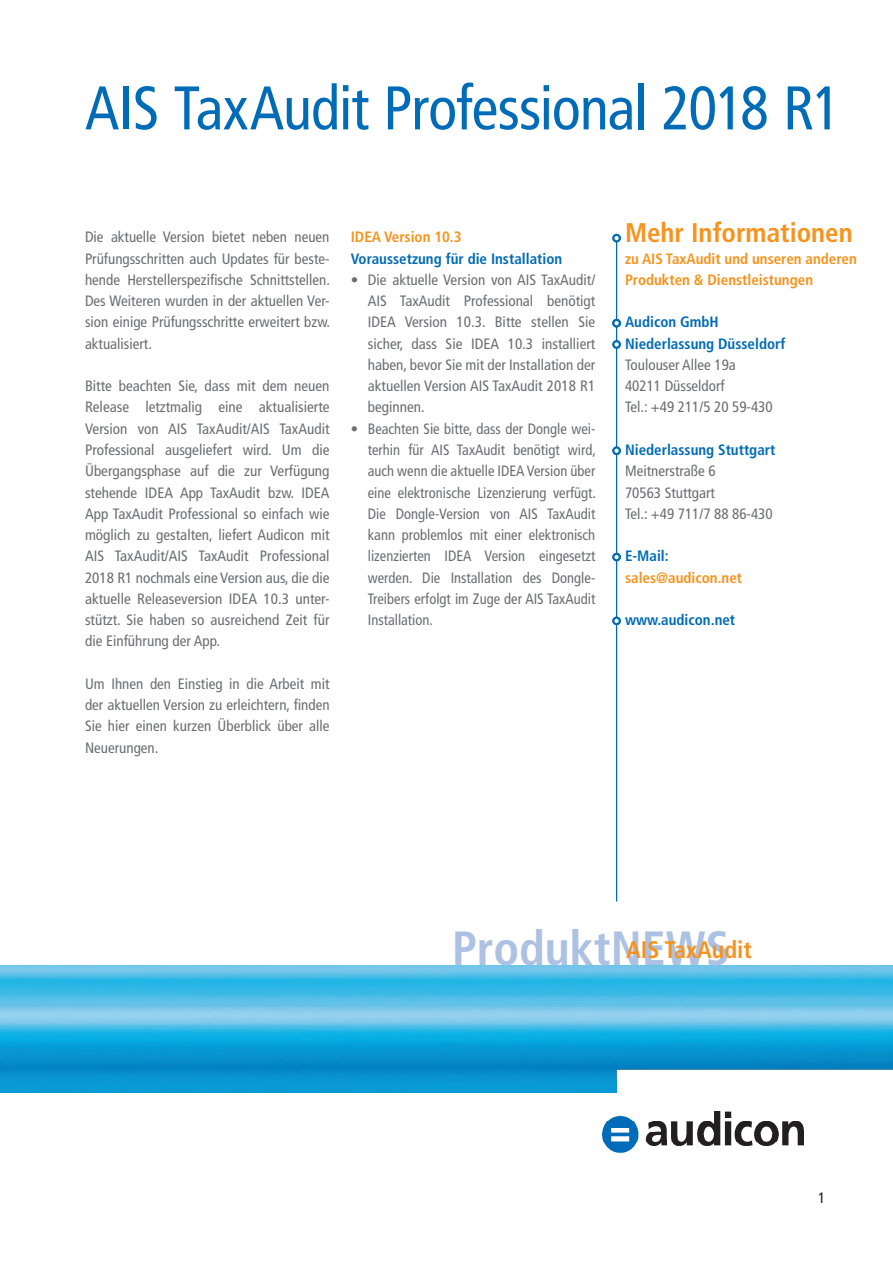
<style>
.page{position:relative;width:893px;height:1263px;background:#fff}
.page>*{position:absolute;margin:0;border:0;box-sizing:border-box;transform-origin:0 0}
.t1{font:condensed 61.5px "Frutiger LT Std";letter-spacing:-.015em;color:#006bb6}
.t2{font:700 condensed 48px "Frutiger LT Std";color:#adc1e3}
.t3{font:700 condensed 27px "Frutiger LT Std";color:#f7931d}
.t4{font:700 condensed 24px "Frutiger LT Std";color:#f7931d}
.t5{font:condensed 15px/21.3px "Frutiger LT Std";color:#6c6d70;text-align:justify}
.t6{font:700 condensed 15px/21.3px "Frutiger LT Std";color:#006bb6}
.t7{font:700 condensed 15px/21.3px "Frutiger LT Std";color:#f7931d}
.t8{font:condensed 15px "Frutiger LT Std";color:#231f20}
</style>
<div class="page">
<hr style="left:616px;top:234px;width:1px;height:667px;background:#006bb6">
<img style="left:0;top:965px;width:893px;height:115px">
<div style="left:0;top:1080px;width:617px;height:13px;background:#099ad6"></div>
<img style="left:602px;top:1112px;width:202px;height:41px">
<svg style="left:612px;top:234px;width:9px;height:8px"></svg>
<svg style="left:614px;top:236px;width:5px;height:4px"></svg>
<div style="left:612px;top:319px;width:9px;height:8px;background:#006bb6;border-radius:50%"></div>
<svg style="left:614px;top:321px;width:5px;height:4px"></svg>
<svg style="left:612px;top:446px;width:9px;height:9px"></svg>
<svg style="left:614px;top:449px;width:5px;height:4px"></svg>
<div style="left:612px;top:553px;width:9px;height:8px;background:#006bb6;border-radius:50%"></div>
<svg style="left:614px;top:555px;width:5px;height:4px"></svg>
<svg style="left:612px;top:617px;width:9px;height:8px"></svg>
<svg style="left:614px;top:619px;width:5px;height:4px"></svg>
<svg style="left:612px;top:340px;width:9px;height:9px"></svg>
<svg style="left:614px;top:342px;width:5px;height:5px"></svg>
<h1 class="t1" style="left:85px;top:72px;width:757px">AIS TaxAudit Professional 2018 R1</h1>
<p class="t5" style="left:85px;top:227px;width:247px">Die aktuelle Version bietet neben neuen Prüfungsschritten auch Updates für beste&shy;hende Herstellerspezifische Schnittstellen.<br>Des Weiteren wurden in der aktuellen Ver&shy;sion einige Prüfungsschritte erweitert bzw. aktualisiert.</p>
<p class="t5" style="left:85px;top:375px;width:246px">Bitte beachten Sie, dass mit dem neuen Release letztmalig eine aktualisierte Version von AIS TaxAudit/AIS TaxAudit Professional ausgeliefert wird. Um die Übergangsphase auf die zur Verfügung stehende IDEA App TaxAudit bzw. IDEA App TaxAudit Professional so einfach wie möglich zu gestalten, liefert Audicon mit AIS TaxAudit/AIS TaxAudit Professional 2018 R1 nochmals eine Version aus, die die aktuelle Releaseversion IDEA 10.3 unter&shy;stützt. Sie haben so ausreichend Zeit für die Einführung der App.</p>
<p class="t5" style="left:85px;top:673px;width:246px">Um Ihnen den Einstieg in die Arbeit mit der aktuellen Version zu erleichtern, finden Sie hier einen kurzen Überblick über alle Neuerungen.</p>
<p class="t7" style="left:351px;top:227px;width:112px">IDEA Version 10.3</p>
<p class="t6" style="left:351px;top:248px;width:213px">Voraussetzung für die Installation</p>
<p class="t5" style="left:368px;top:269px;width:229px;text-indent:-17px">• Die aktuelle Version von AIS TaxAudit/ AIS TaxAudit Professional benötigt IDEA Version 10.3. Bitte stellen Sie sicher, dass Sie IDEA 10.3 installiert haben, bevor Sie mit der Installation der aktuellen Version AIS TaxAudit 2018 R1 beginnen.</p>
<p class="t5" style="left:368px;top:418px;width:230px;text-indent:-17px">• Beachten Sie bitte, dass der Dongle wei&shy;terhin für AIS TaxAudit benötigt wird, auch wenn die aktuelle IDEA Version über eine elektronische Lizenzierung verfügt.<br>Die Dongle-Version von AIS TaxAudit kann problemlos mit einer elektronisch lizenzierten IDEA Version eingesetzt werden. Die Installation des Dongle-Treibers erfolgt im Zuge der AIS TaxAudit Installation.</p>
<h3 class="t3" style="left:625px;top:217px;width:229px">Mehr Informationen</h3>
<p class="t7" style="left:625px;top:248px;width:233px">zu AIS TaxAudit und unseren anderen<br>Produkten &amp; Dienstleistungen</p>
<p class="t6" style="left:625px;top:312px;width:162px">Audicon GmbH<br>Niederlassung Düsseldorf</p>
<p class="t5" style="left:625px;top:354px;width:149px;text-align:left">Toulouser Allee 19a<br>40211 Düsseldorf<br>Tel.: +49 211/5 20 59-430</p>
<p class="t6" style="left:625px;top:439px;width:152px">Niederlassung Stuttgart</p>
<p class="t5" style="left:625px;top:460px;width:149px;text-align:left">Meitnerstraße 6<br>70563 Stuttgart<br>Tel.: +49 711/7 88 86-430</p>
<p class="t6" style="left:625px;top:545px;width:45px">E-Mail:</p>
<p class="t7" style="left:625px;top:567px;width:119px">sales@audicon.net</p>
<p class="t6" style="left:625px;top:609px;width:112px">www.audicon.net</p>
<h2 class="t2" style="left:452px;top:920px;width:279px">ProduktNEWS</h2>
<h3 class="t4" style="left:626px;top:935px;width:127px">AIS TaxAudit</h3>
<p class="t8" style="left:818px;top:1189px;width:9px">1</p>
</div>
